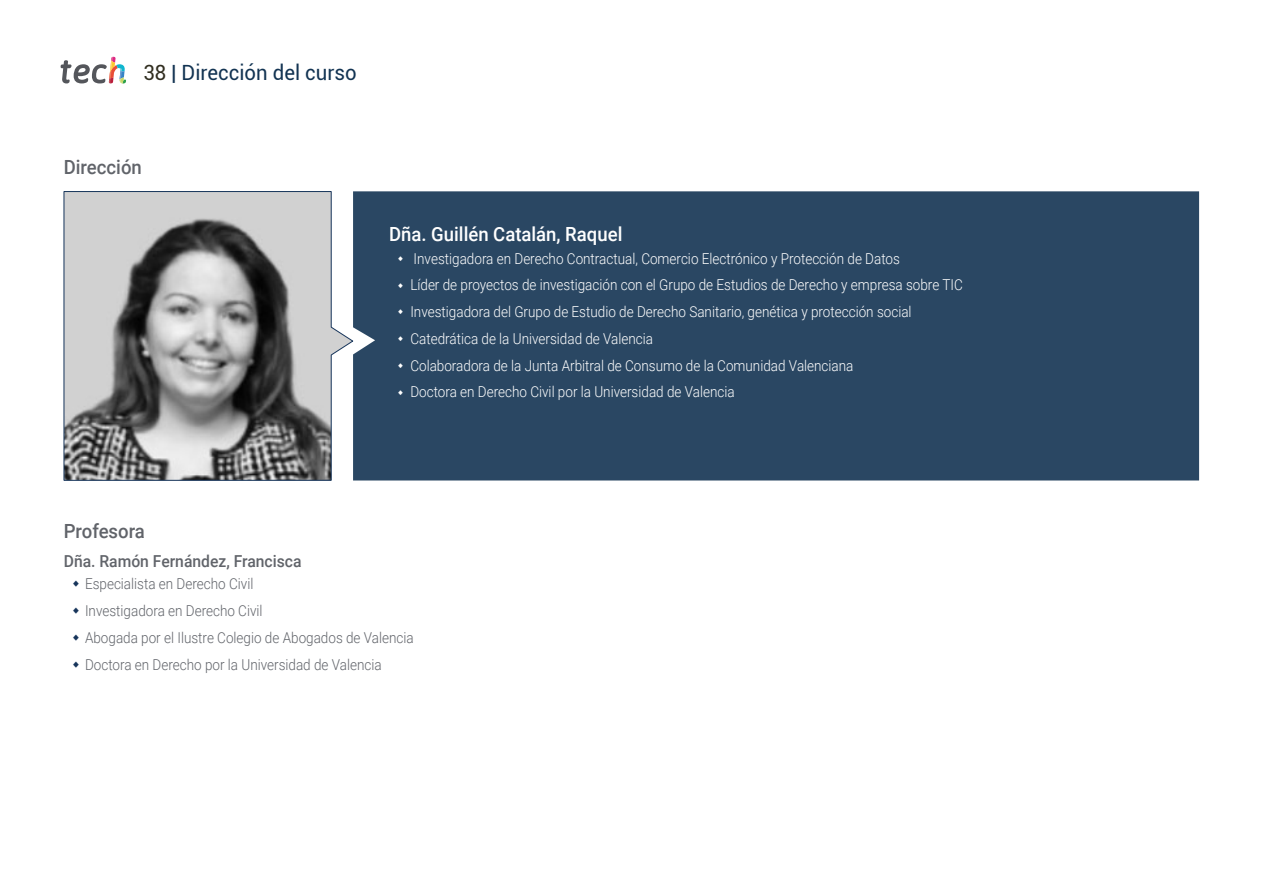
<style>
.page{position:relative;width:1263px;height:893px;background:#fff}
.page>*{position:absolute;margin:0;border:0;box-sizing:border-box;transform-origin:0 0}
.t1{font:21px "Roboto";color:#123352}
.t2{font:500 19.5px "Roboto";color:#fff;scale:.95 1}
.t3{font:500 19.5px "Roboto";color:#61646a;scale:.95 1}
.t4{font:500 16.5px "Roboto";color:#61646a;scale:.95 1}
.t5{font:300 15px/26.7px "Roboto";color:#fff;scale:.9 1}
.t6{font:300 15px/26.7px "Roboto";color:#61646a;scale:.9 1}
.s1{color:#312e20}
</style>
<div class="page">
<svg style="left:61px;top:57px;width:65px;height:27px"></svg>
<div style="left:353px;top:191px;width:846px;height:289px;background:#2a4763"></div>
<svg style="left:64px;top:191px;width:289px;height:290px;background:#9e9f9f"></svg>
<svg style="left:398px;top:256px;width:5px;height:5px"></svg>
<svg style="left:398px;top:283px;width:5px;height:5px"></svg>
<svg style="left:398px;top:310px;width:5px;height:5px"></svg>
<svg style="left:398px;top:336px;width:5px;height:5px"></svg>
<svg style="left:398px;top:363px;width:5px;height:5px"></svg>
<svg style="left:398px;top:390px;width:5px;height:5px"></svg>
<h1 class="t1" style="left:144px;top:57px;width:215px"><span class="s1">38</span> | Dirección del curso</h1>
<h2 class="t3" style="left:64px;top:154px;width:84px">Dirección</h2>
<h2 class="t3" style="left:64px;top:517px;width:87px">Profesora</h2>
<h2 class="t2" style="left:389px;top:221px;width:247px">Dña. Guillén Catalán, Raquel</h2>
<p class="t5" style="left:410px;top:244px;width:615px">Investigadora en Derecho Contractual, Comercio Electrónico y Protección de Datos<br>Líder de proyectos de investigación con el Grupo de Estudios de Derecho y empresa sobre TIC Investigadora del Grupo de Estudio de Derecho Sanitario, genética y protección social Catedrática de la Universidad de Valencia<br>Colaboradora de la Junta Arbitral de Consumo de la Comunidad Valenciana<br>Doctora en Derecho Civil por la Universidad de Valencia</p>
<p class="t4" style="left:64px;top:550px;width:252px">Dña. Ramón Fernández, Francisca</p>
<p class="t6" style="left:85px;top:570px;width:367px">Especialista en Derecho Civil<br>Investigadora en Derecho Civil<br>Abogada por el Ilustre Colegio de Abogados de Valencia Doctora en Derecho por la Universidad de Valencia</p>
</div>
